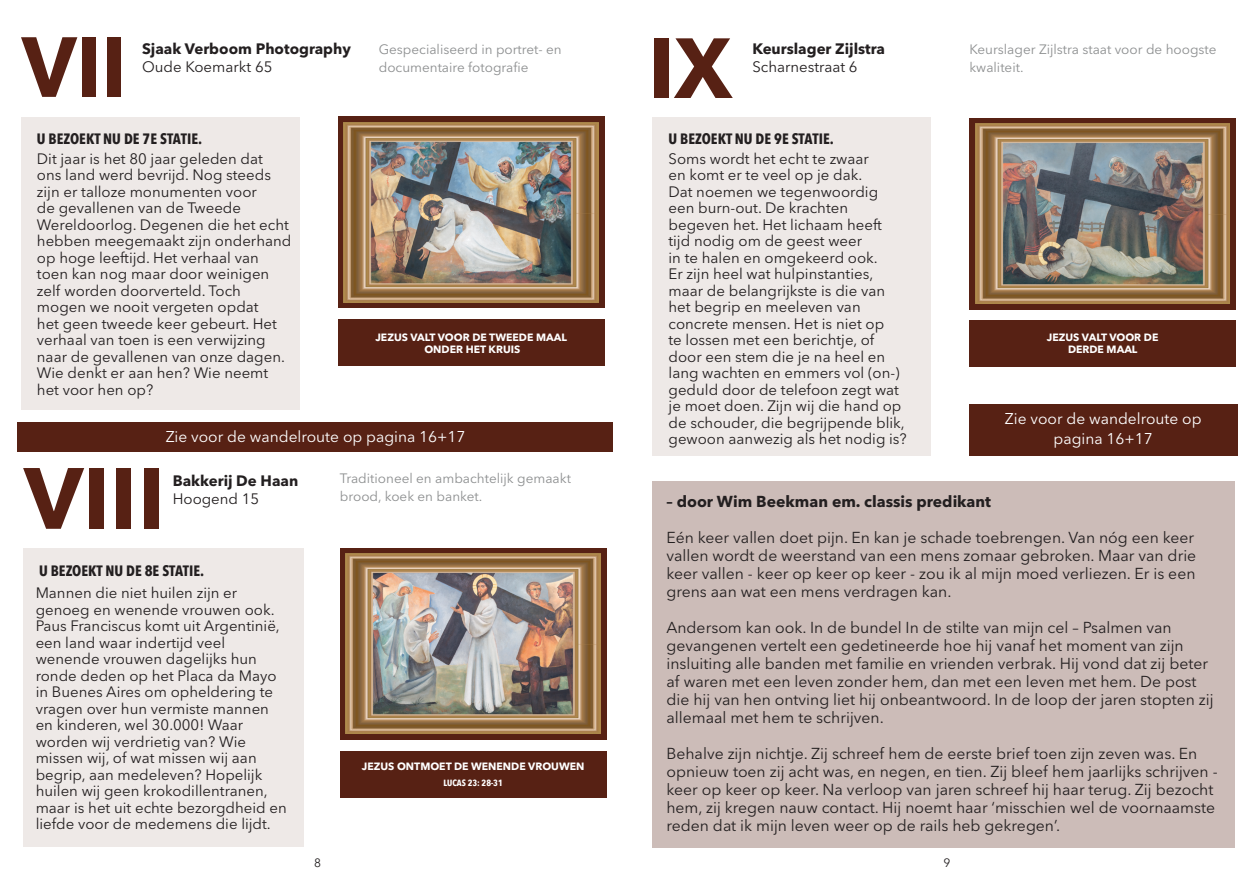
<style>
.page{position:relative;width:1259px;height:893px;background:#fff}
.page>*{position:absolute;margin:0;border:0;box-sizing:border-box;transform-origin:0 0}
.t1{font:700 85.8px "Avenir Next LT Pro";color:#572114}
.t2{font:700 84.3px "Avenir Next LT Pro";color:#572114;scale:.94 1}
.t3{font:700 84.3px "Avenir Next LT Pro";color:#572114}
.t4{font:15.75px/18px "Avenir Next LT Pro";color:#231f20}
.t5{font:700 15.75px "Avenir Next LT Pro";color:#231f20}
.t6{font:15.6px/20.7px "Avenir Next LT Pro";color:#fff;text-align:center}
.t7{font:15px/16.5px "Avenir Next LT Pro";color:#231f20}
.t8{font:700 15px "Avenir Next Condensed";color:#231f20}
.t9{font:700 15px "Avenir Next LT Pro";color:#231f20}
.t10{font:13.5px/18px "Avenir Next LT Pro";color:#8d8f90}
.t11{font:12px "Avenir Next LT Pro";color:#231f20}
.t12{font:700 10.5px/12px "Avenir Next LT Pro";color:#fff;text-align:center}
.t13{font:700 9px "Avenir Next Condensed";color:#fff}
</style>
<div class="page">
<div style="left:969px;top:118px;width:266px;height:191px;background:#572114"></div>
<img style="left:975px;top:123px;width:255px;height:180px">
<div style="left:652px;top:118px;width:279px;height:338px;background:#eee9e7"></div>
<div style="left:969px;top:320px;width:266px;height:47px;background:#572114"></div>
<div style="left:17px;top:422px;width:595px;height:30px;background:#572114"></div>
<svg style="left:340px;top:548px;width:266px;height:191px;background:#64311c"></svg>
<img style="left:346px;top:554px;width:254px;height:179px">
<div style="left:23px;top:548px;width:280px;height:299px;background:#eee9e7"></div>
<div style="left:340px;top:751px;width:266px;height:46px;background:#572114"></div>
<div style="left:338px;top:117px;width:266px;height:191px;background:#572114"></div>
<img style="left:344px;top:122px;width:254px;height:180px">
<div style="left:21px;top:117px;width:279px;height:292px;background:#eee9e7"></div>
<div style="left:338px;top:319px;width:266px;height:47px;background:#572114"></div>
<div style="left:652px;top:482px;width:583px;height:366px;background:#ccbcb8"></div>
<div style="left:969px;top:404px;width:268px;height:52px;background:#572114"></div>
<h2 class="t2" style="left:22px;top:16px;width:113px">VII</h2>
<p class="t10" style="left:379px;top:40px;width:184px">Gespecialiseerd in portret- en documentaire fotografie</p>
<p class="t9" style="left:142px;top:40px;width:210px">Sjaak Verboom Photography</p>
<p class="t7" style="left:142px;top:58px;width:132px">Oude Koemarkt 65</p>
<p class="t8" style="left:37px;top:130px;width:167px">U BEZOEKT NU DE 7E STATIE.</p>
<p class="t7" style="left:37px;top:150px;width:256px">Dit jaar is het 80 jaar geleden dat<br>ons land werd bevrijd. Nog steeds zijn er talloze monumenten voor<br>de gevallenen van de Tweede<br>Wereldoorlog. Degenen die het echt hebben meegemaakt zijn onderhand op hoge leeftijd. Het verhaal van toen kan nog maar door weinigen zelf worden doorverteld. Toch mogen we nooit vergeten opdat<br>het geen tweede keer gebeurt. Het verhaal van toen is een verwijzing naar de gevallenen van onze dagen.<br>Wie denkt er aan hen? Wie neemt het voor hen op?</p>
<p class="t12" style="left:375px;top:331px;width:193px">JEZUS VALT VOOR DE TWEEDE MAAL<br>ONDER HET KRUIS</p>
<p class="t6" style="left:166px;top:426px;width:301px">Zie voor de wandelroute op pagina 16+17</p>
<h1 class="t1" style="left:24px;top:446px;width:142px">VIII</h1>
<p class="t9" style="left:173px;top:472px;width:127px">Bakkerij De Haan</p>
<p class="t7" style="left:173px;top:490px;width:88px">Hoogend 15</p>
<p class="t8" style="left:39px;top:562px;width:167px">U BEZOEKT NU DE 8E STATIE.</p>
<p class="t7" style="left:36px;top:585px;width:253px">Mannen die niet huilen zijn er genoeg en wenende vrouwen ook.<br>Paus Franciscus komt uit Argentinië, een land waar indertijd veel wenende vrouwen dagelijks hun ronde deden op het Placa da Mayo in Buenes Aires om opheldering te vragen over hun vermiste mannen en kinderen, wel 30.000! Waar worden wij verdrietig van? Wie missen wij, of wat missen wij aan begrip, aan medeleven? Hopelijk huilen wij geen krokodillentranen, maar is het uit echte bezorgdheid en liefde voor de medemens die lijdt.</p>
<p class="t11" style="left:314px;top:856px;width:8px">8</p>
<p class="t10" style="left:340px;top:469px;width:232px">Traditioneel en ambachtelijk gemaakt brood, koek en banket.</p>
<p class="t12" style="left:362px;top:760px;width:224px">JEZUS ONTMOET DE WENENDE VROUWEN</p>
<p class="t13" style="left:443px;top:778px;width:61px">LUCAS 23: 28-31</p>
<h2 class="t3" style="left:648px;top:17px;width:85px">IX</h2>
<p class="t10" style="left:969px;top:40px;width:249px">Keurslager Zijlstra staat voor de hoogste kwaliteit.</p>
<p class="t9" style="left:752px;top:40px;width:134px">Keurslager Zijlstra</p>
<p class="t7" style="left:752px;top:58px;width:107px">Scharnestraat 6</p>
<p class="t8" style="left:668px;top:130px;width:167px">U BEZOEKT NU DE 9E STATIE.</p>
<p class="t7" style="left:668px;top:150px;width:240px">Soms wordt het echt te zwaar<br>en komt er te veel op je dak.<br>Dat noemen we tegenwoordig een burn-out. De krachten begeven het. Het lichaam heeft tijd nodig om de geest weer<br>in te halen en omgekeerd ook.<br>Er zijn heel wat hulpinstanties, maar de belangrijkste is die van het begrip en meeleven van concrete mensen. Het is niet op<br>te lossen met een berichtje, of door een stem die je na heel en lang wachten en emmers vol (on-) geduld door de telefoon zegt wat je moet doen. Zijn wij die hand op de schouder, die begrijpende blik, gewoon aanwezig als het nodig is?</p>
<p class="t12" style="left:1047px;top:331px;width:113px">JEZUS VALT VOOR DE<br>DERDE MAAL</p>
<p class="t6" style="left:1005px;top:408px;width:198px">Zie voor de wandelroute op pagina 16+17</p>
<p class="t5" style="left:666px;top:492px;width:326px">– door Wim Beekman em. classis predikant</p>
<p class="t4" style="left:666px;top:528px;width:531px">Eén keer vallen doet pijn. En kan je schade toebrengen. Van nóg een keer vallen wordt de weerstand van een mens zomaar gebroken. Maar van drie keer vallen - keer op keer op keer - zou ik al mijn moed verliezen. Er is een grens aan wat een mens verdragen kan.</p>
<p class="t4" style="left:666px;top:618px;width:549px">Andersom kan ook. In de bundel In de stilte van mijn cel – Psalmen van gevangenen vertelt een gedetineerde hoe hij vanaf het moment van zijn insluiting alle banden met familie en vrienden verbrak. Hij vond dat zij beter af waren met een leven zonder hem, dan met een leven met hem. De post die hij van hen ontving liet hij onbeantwoord. In de loop der jaren stopten zij allemaal met hem te schrijven.</p>
<p class="t4" style="left:666px;top:744px;width:553px">Behalve zijn nichtje. Zij schreef hem de eerste brief toen zijn zeven was. En opnieuw toen zij acht was, en negen, en tien. Zij bleef hem jaarlijks schrijven - keer op keer op keer. Na verloop van jaren schreef hij haar terug. Zij bezocht hem, zij kregen nauw contact. Hij noemt haar ‘misschien wel de voornaamste reden dat ik mijn leven weer op de rails heb gekregen’.</p>
<p class="t11" style="left:943px;top:856px;width:8px">9</p>
</div>
